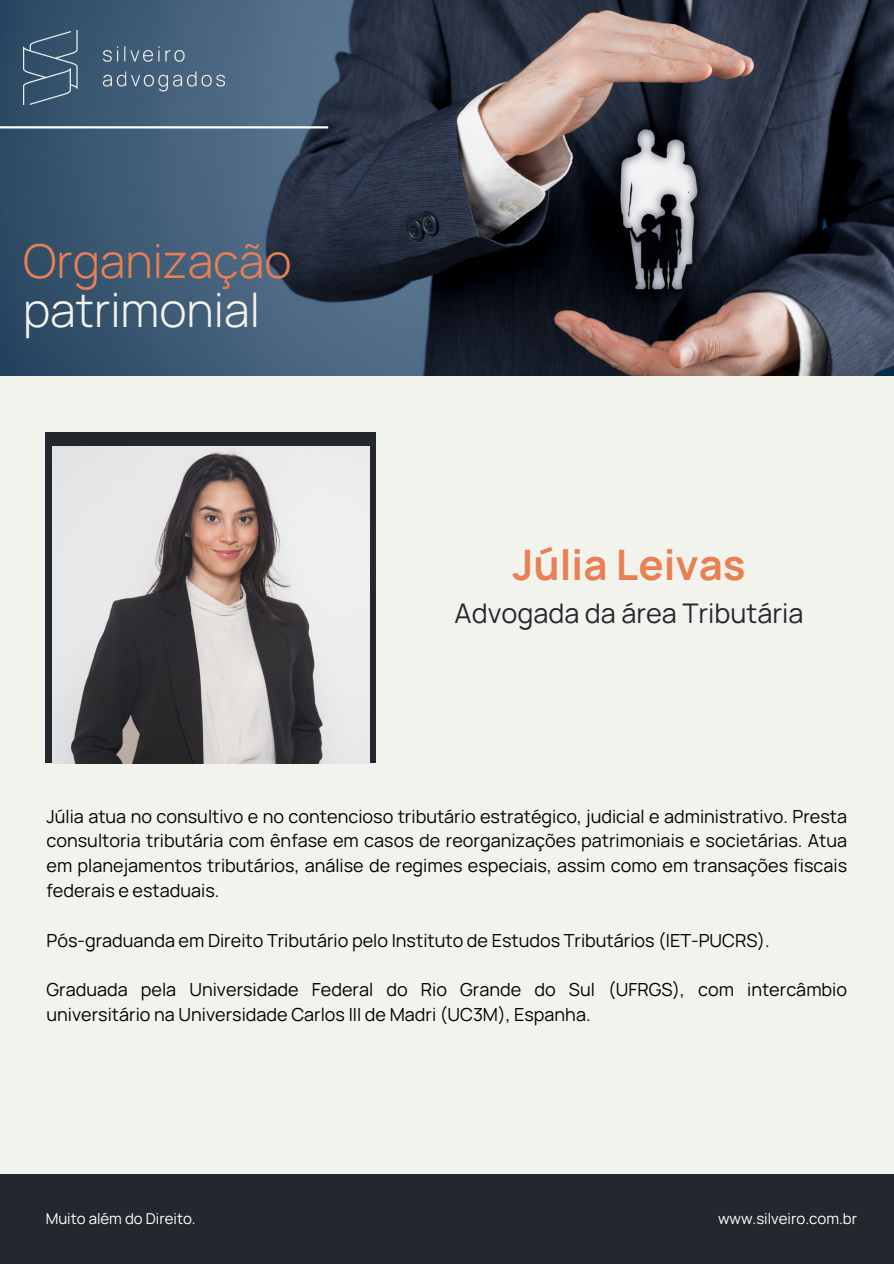
<style>
.page{position:relative;width:894px;height:1264px;background:#fff}
.page>*{position:absolute;margin:0;border:0;box-sizing:border-box;transform-origin:0 0}
.t1{font:300 46.65px/48.3px "Manrope";color:#e88053}
.t2{font:700 42px "Manrope";color:#e88053}
.t3{font:27px "Manrope";color:#23282e}
.t4{font:18px/24.8px "Manrope";color:#000;text-align:justify}
.t5{font:15px "Manrope";color:#fff}
.s1{color:#f3f3ee}
</style>
<div class="page">
<div style="left:0;top:0;width:893px;height:1263px;background:#f3f3ee"></div>
<div style="left:0;top:1174px;width:893px;height:89px;background:#23282e"></div>
<div style="left:46px;top:432px;width:330px;height:330px;background:#23282e"></div>
<img style="left:52px;top:446px;width:317px;height:317px">
<img style="left:0;top:0;width:893px;height:376px">
<hr style="left:0;top:126px;width:328px;height:2px;background:#fff">
<img style="left:23px;top:30px;width:201px;height:75px">
<p class="t1" style="left:23px;top:237px;width:270px">Organização <span class="s1">patrimonial</span></p>
<h1 class="t2" style="left:512px;top:537px;width:235px">Júlia Leivas</h1>
<h1 class="t3" style="left:454px;top:595px;width:350px">Advogada da área Tributária</h1>
<p class="t4" style="left:46px;top:803px;width:801px">Júlia atua no consultivo e no contencioso tributário estratégico, judicial e administrativo. Presta consultoria tributária com ênfase em casos de reorganizações patrimoniais e societárias. Atua em planejamentos tributários, análise de regimes especiais, assim como em transações fiscais federais e estaduais.</p>
<p class="t4" style="left:46px;top:927px;width:724px">Pós-graduanda em Direito Tributário pelo Instituto de Estudos Tributários (IET-PUCRS).</p>
<p class="t4" style="left:46px;top:977px;width:801px">Graduada pela Universidade Federal do Rio Grande do Sul (UFRGS), com intercâmbio universitário na Universidade Carlos III de Madri (UC3M), Espanha.</p>
<p class="t5" style="left:46px;top:1208px;width:151px">Muito além do Direito.</p>
<p class="t5" style="left:717px;top:1208px;width:141px">www.silveiro.com.br</p>
</div>
